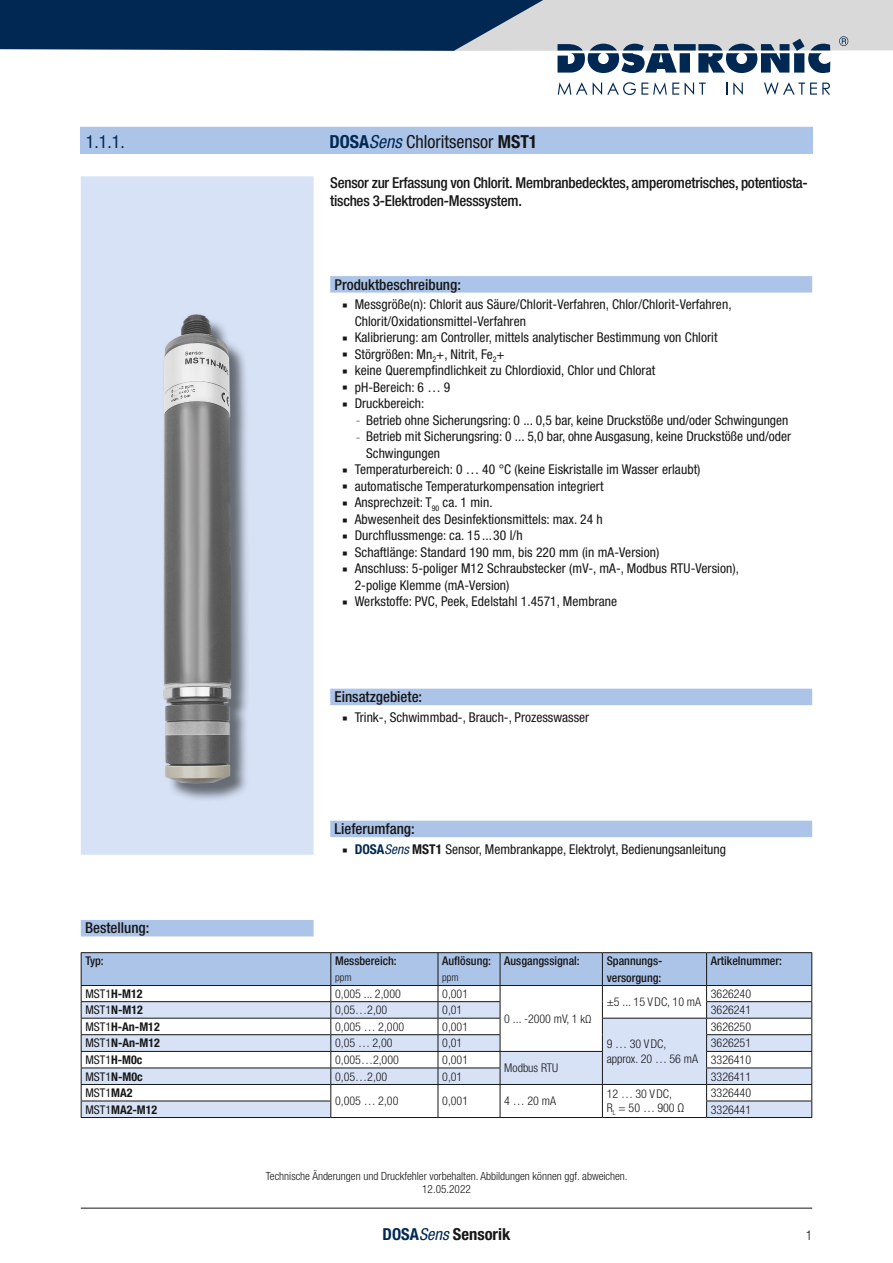
<style>
.page{position:relative;width:893px;height:1263px;background:#fff}
.page>*{position:absolute;margin:0;border:0;box-sizing:border-box;transform-origin:0 0}
.t1{font:condensed 18px "Helvetica Neue LT Pro";color:#151616}
.t2{font:condensed 18px "Helvetica Neue LT Pro";color:#002853}
.t3{font:700 condensed 16.5px "Helvetica Neue LT Pro";color:#151616}
.t4{font:500 condensed 15px/18px "Helvetica Neue LT Pro";letter-spacing:-.015em;color:#151616}
.t5{font:condensed 13.5px/16.5px "Helvetica Neue LT Pro";letter-spacing:.005em;color:#151616}
.t6{font:300 condensed 13.5px "Helvetica Neue LT Pro";color:#151616}
.t7{font:300 condensed 12px/14.4px "Helvetica Neue LT Pro";color:#151616}
.t8{font:500 condensed 12px/16.5px "Helvetica Neue LT Pro";color:#151616}
.t9{font:700 condensed 12px "Helvetica Neue LT Pro";color:#151616}
.t10{font:condensed 12px "Helvetica Neue LT Pro";color:#151616}
.t11{font:300 condensed 11.25px/13.5px "Helvetica Neue LT Pro";color:#151616;text-align:center}
.t12{font:300 condensed 10.5px "Helvetica Neue LT Pro";color:#151616}
.s1{font-weight:700;color:#002853}
.s2{font-style:italic;color:#002853}
.s3{font-weight:700}
.s4{font-size:6.75px}
.s5{font-weight:400}
.s6{font-size:11.25px}
.s7{color:#002853}
.s8{font-weight:400;font-style:italic;color:#002853}
</style>
<div class="page">
<hr style="left:81px;top:1208px;width:731px;height:1px;background:#151616">
<svg style="left:558px;top:82px;width:121px;height:13px"></svg>
<svg style="left:685px;top:83px;width:21px;height:12px"></svg>
<svg style="left:726px;top:83px;width:1px;height:12px"></svg>
<svg style="left:733px;top:83px;width:10px;height:12px"></svg>
<svg style="left:764px;top:83px;width:66px;height:12px"></svg>
<svg style="left:0;top:0;width:893px;height:73px"></svg>
<div style="left:82px;top:177px;width:231px;height:677px;background:#d8e2f7"></div>
<div style="left:81px;top:176px;width:233px;height:679px;border:2px solid #d8e2f7"></div>
<img style="left:163px;top:314px;width:43px;height:463px">
<img style="left:166px;top:317px;width:82px;height:483px">
<div style="left:80px;top:127px;width:733px;height:27px;background:#adc4e9"></div>
<div style="left:81px;top:920px;width:233px;height:16px;background:#adc4e9"></div>
<hr style="left:81px;top:1117px;width:250px;height:1px;background:#151616">
<hr style="left:707px;top:1117px;width:105px;height:1px;background:#151616">
<hr style="left:81px;top:952px;width:250px;height:1px;background:#151616">
<hr style="left:331px;top:952px;width:107px;height:1px;background:#151616">
<hr style="left:438px;top:952px;width:62px;height:1px;background:#151616">
<hr style="left:500px;top:952px;width:102px;height:1px;background:#151616">
<hr style="left:602px;top:952px;width:105px;height:1px;background:#151616">
<hr style="left:707px;top:952px;width:105px;height:1px;background:#151616">
<hr style="left:500px;top:1117px;width:102px;height:1px;background:#151616">
<hr style="left:602px;top:1117px;width:105px;height:1px;background:#151616">
<hr style="left:331px;top:1117px;width:107px;height:1px;background:#151616">
<svg style="left:81px;top:953px;width:731px;height:164px"></svg>
<hr style="left:438px;top:1117px;width:62px;height:1px;background:#151616">
<div style="left:330px;top:276px;width:482px;height:17px;background:#adc4e9"></div>
<div style="left:330px;top:689px;width:482px;height:16px;background:#adc4e9"></div>
<div style="left:330px;top:821px;width:482px;height:16px;background:#adc4e9"></div>
<h1 class="t2" style="left:86px;top:131px;width:40px">1.1.1.</h1>
<h1 class="t1" style="left:329px;top:131px;width:210px"><span class="s1">DOSA</span><span class="s2">Sens</span> Chloritsensor <span class="s3">MST1</span></h1>
<p class="t4" style="left:330px;top:173px;width:479px">Sensor zur Erfassung von Chlorit. Membranbedecktes, amperometrisches, potentiosta&shy;tisches 3-Elektroden-Messsystem.</p>
<p class="t4" style="left:334px;top:275px;width:128px">Produktbeschreibung:</p>
<p class="t5" style="left:355px;top:296px;width:378px;text-indent:-12px">■ Messgröße(n): Chlorit aus Säure/Chlorit-Verfahren, Chlor/Chlorit-Verfahren,<br>Chlorit/Oxidationsmittel-Verfahren</p>
<p class="t5" style="left:342px;top:329px;width:377px">■ Kalibrierung: am Controller, mittels analytischer Bestimmung von Chlorit</p>
<p class="t5" style="left:342px;top:345px;width:164px">■ Störgrößen: Mn<sub>2</sub>+, Nitrit, Fe<sub>2</sub>+</p>
<p class="t5" style="left:342px;top:362px;width:314px">■ keine Querempfindlichkeit zu Chlordioxid, Chlor und Chlorat</p>
<p class="t5" style="left:342px;top:378px;width:109px">■ pH-Bereich: 6 … 9</p>
<p class="t5" style="left:342px;top:395px;width:84px">■ Druckbereich:</p>
<p class="t5" style="left:357px;top:411px;width:433px"><span class="s4">–</span> Betrieb ohne Sicherungsring: 0 ... 0,5 bar, keine Druckstöße und/oder Schwingungen</p>
<p class="t5" style="left:366px;top:428px;width:426px;text-indent:-10px"><span class="s4">–</span> Betrieb mit Sicherungsring: 0 ... 5,0 bar, ohne Ausgasung, keine Druckstöße und/oder<br>Schwingungen</p>
<p class="t5" style="left:342px;top:461px;width:360px">■ Temperaturbereich: 0 … 40 °C (keine Eiskristalle im Wasser erlaubt)</p>
<p class="t5" style="left:342px;top:477px;width:263px">■ automatische Temperaturkompensation integriert</p>
<p class="t5" style="left:342px;top:494px;width:152px">■ Ansprechzeit: T<sub>90</sub> ca. 1 min.</p>
<p class="t5" style="left:342px;top:510px;width:262px">■ Abwesenheit des Desinfektionsmittels: max. 24 h</p>
<p class="t5" style="left:342px;top:527px;width:182px">■ Durchflussmenge: ca. 15 ... 30 l/h</p>
<p class="t5" style="left:342px;top:543px;width:319px">■ Schaftlänge: Standard 190 mm, bis 220 mm (in mA-Version)</p>
<p class="t5" style="left:355px;top:560px;width:386px;text-indent:-12px">■ Anschluss: 5-poliger M12 Schraubstecker (mV-, mA-, Modbus RTU-Version),<br>2-polige Klemme (mA-Version)</p>
<p class="t5" style="left:342px;top:593px;width:276px">■ Werkstoffe: PVC, Peek, Edelstahl 1.4571, Membrane</p>
<p class="t4" style="left:334px;top:688px;width:89px">Einsatzgebiete:</p>
<p class="t5" style="left:342px;top:708px;width:248px">■ Trink-, Schwimmbad-, Brauch-, Prozesswasser</p>
<p class="t4" style="left:334px;top:820px;width:82px">Lieferumfang:</p>
<p class="t5" style="left:342px;top:840px;width:385px">■ <span class="s1">DOSA</span><span class="s2">Sens</span> <span class="s3">MST1</span> Sensor, Membrankappe, Elektrolyt, Bedienungsanleitung</p>
<p class="t4" style="left:85px;top:919px;width:66px">Bestellung:</p>
<p class="t8" style="left:85px;top:952px;width:20px">Typ:</p>
<p class="t8" style="left:335px;top:952px;width:63px">Messbereich:</p>
<p class="t12" style="left:335px;top:971px;width:18px">ppm</p>
<p class="t8" style="left:442px;top:952px;width:50px">Auflösung:</p>
<p class="t12" style="left:442px;top:971px;width:18px">ppm</p>
<p class="t8" style="left:504px;top:952px;width:77px">Ausgangssignal:</p>
<p class="t8" style="left:607px;top:952px;width:57px">Spannungs&shy;versorgung:</p>
<p class="t8" style="left:711px;top:952px;width:73px">Artikelnummer:</p>
<p class="t9" style="left:85px;top:986px;width:59px"><span class="s5">MST1</span>H-M12</p>
<p class="t7" style="left:335px;top:986px;width:67px">0,005 ... 2,000</p>
<p class="t7" style="left:442px;top:986px;width:27px">0,001</p>
<p class="t7" style="left:711px;top:986px;width:42px">3626240</p>
<p class="t7" style="left:607px;top:994px;width:96px">±5 ... 15 V DC, 10 mA</p>
<p class="t9" style="left:85px;top:1003px;width:59px"><span class="s5">MST1</span>N-M12</p>
<p class="t7" style="left:335px;top:1003px;width:54px">0,05…2,00</p>
<p class="t7" style="left:442px;top:1003px;width:22px">0,01</p>
<p class="t7" style="left:711px;top:1003px;width:42px">3626241</p>
<p class="t9" style="left:85px;top:1019px;width:76px"><span class="s5">MST1</span>H-An-M12</p>
<p class="t7" style="left:335px;top:1019px;width:71px">0,005 … 2,000</p>
<p class="t7" style="left:442px;top:1019px;width:27px">0,001</p>
<p class="t7" style="left:607px;top:1037px;width:93px">9 … 30 V DC, approx. 20 … 56 mA</p>
<p class="t7" style="left:504px;top:1011px;width:89px">0 ... -2000 mV, 1 <span class="s6">kΩ</span></p>
<p class="t7" style="left:711px;top:1019px;width:42px">3626250</p>
<p class="t9" style="left:85px;top:1036px;width:76px"><span class="s5">MST1</span>N-An-M12</p>
<p class="t7" style="left:335px;top:1036px;width:59px">0,05 … 2,00</p>
<p class="t7" style="left:442px;top:1036px;width:22px">0,01</p>
<p class="t7" style="left:711px;top:1036px;width:42px">3626251</p>
<p class="t9" style="left:85px;top:1052px;width:59px"><span class="s5">MST1</span>H-M0c</p>
<p class="t7" style="left:335px;top:1052px;width:65px">0,005…2,000</p>
<p class="t7" style="left:442px;top:1052px;width:27px">0,001</p>
<p class="t7" style="left:504px;top:1061px;width:55px">Modbus RTU</p>
<p class="t7" style="left:711px;top:1052px;width:42px">3326410</p>
<p class="t9" style="left:85px;top:1069px;width:59px"><span class="s5">MST1</span>N-M0c</p>
<p class="t7" style="left:335px;top:1069px;width:54px">0,05…2,00</p>
<p class="t7" style="left:442px;top:1069px;width:22px">0,01</p>
<p class="t7" style="left:711px;top:1069px;width:42px">3326411</p>
<p class="t10" style="left:85px;top:1086px;width:49px">MST1<span class="s3">MA2</span></p>
<p class="t7" style="left:335px;top:1094px;width:65px">0,005 … 2,00</p>
<p class="t7" style="left:442px;top:1094px;width:27px">0,001</p>
<p class="t7" style="left:504px;top:1094px;width:53px">4 … 20 mA</p>
<p class="t7" style="left:607px;top:1086px;width:79px">12 … 30 V DC,<br>R<sub>L</sub> = 50 … 900 Ω</p>
<p class="t7" style="left:711px;top:1085px;width:42px">3326440</p>
<p class="t9" style="left:85px;top:1102px;width:73px"><span class="s5">MST1</span>MA2-M12</p>
<p class="t7" style="left:711px;top:1102px;width:42px">3326441</p>
<p class="t11" style="left:266px;top:1169px;width:363px">Technische Änderungen und Druckfehler vorbehalten. Abbildungen können ggf. abweichen.<br>12.05.2022</p>
<p class="t3" style="left:383px;top:1224px;width:129px"><span class="s7">DOSA</span><span class="s8">Sens</span> Sensorik</p>
<p class="t6" style="left:806px;top:1227px;width:8px">1</p>
</div>
